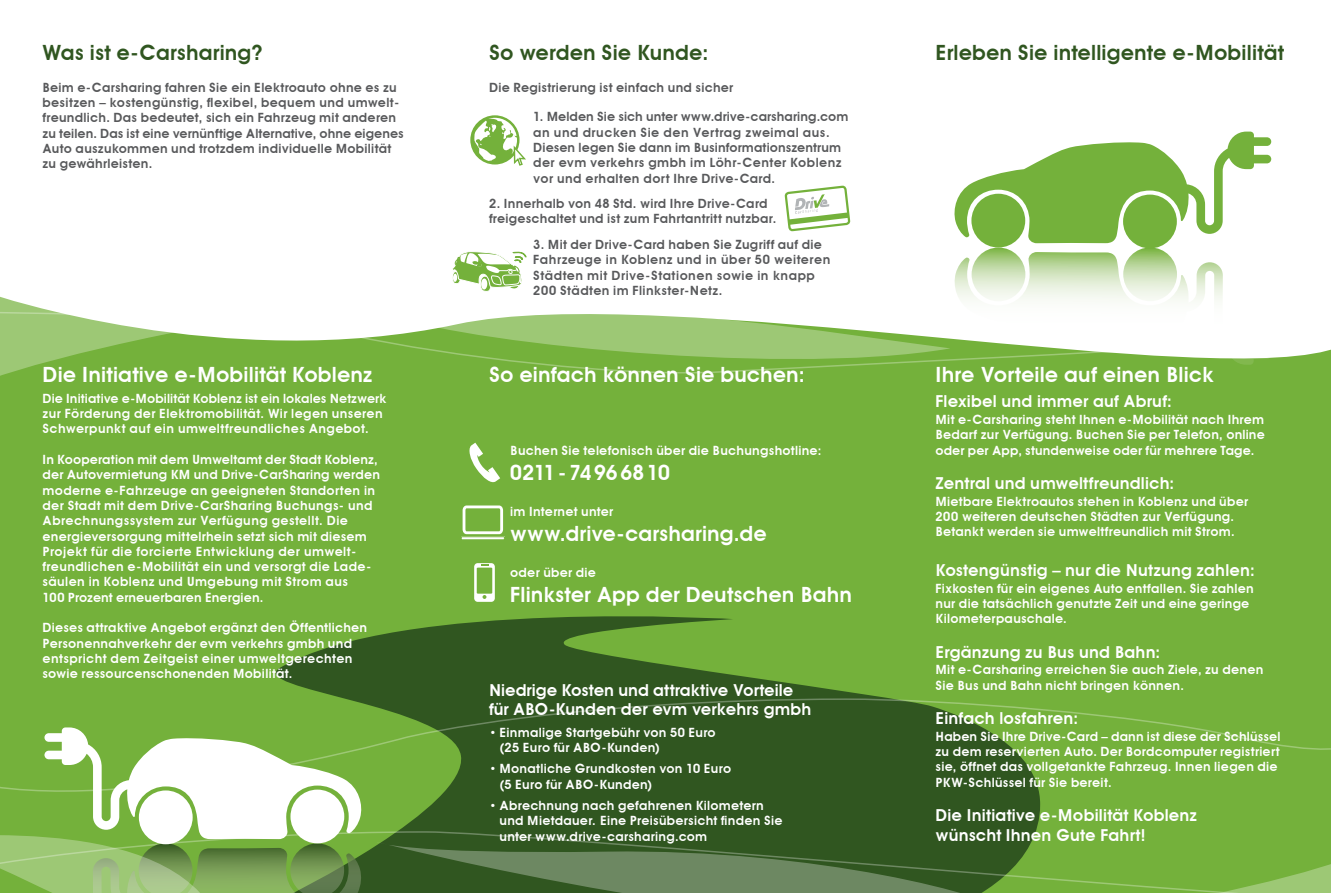
<style>
.page{position:relative;width:1331px;height:893px;background:#fff}
.page>*{position:absolute;margin:0;border:0;box-sizing:border-box;transform-origin:0 0}
.t1{font:600 21px "Avant Garde";letter-spacing:.005em;color:#fff}
.t2{font:600 21px "Avant Garde";letter-spacing:.005em;color:#305620}
.t3{font:600 16.5px/19.8px "Avant Garde";letter-spacing:.01em;color:#fff}
.t4{font:600 12.75px/15.3px "Avant Garde";letter-spacing:.02em;color:#fff}
.t5{font:600 12.75px/15.3px "Avant Garde";letter-spacing:.02em;color:#58595b}
</style>
<div class="page">
<div style="left:0;top:220px;width:1331px;height:673px;background:#74b13b"></div>
<svg style="left:275px;top:616px;width:765px;height:215px;fill:#305620"></svg>
<svg style="left:275px;top:698px;width:1056px;height:95px"></svg>
<svg style="left:364px;top:831px;width:672px;height:62px;background:#355c24"></svg>
<svg style="left:0;top:727px;width:364px;height:166px"></svg>
<svg style="left:377px;top:842px;width:954px;height:51px"></svg>
<div style="left:0;top:131px;width:1331px;height:245px;background:#fff"></div>
<svg style="left:0;top:311px;width:1242px;height:64px"></svg>
<svg style="left:952px;top:132px;width:319px;height:233px"></svg>
<div style="left:489px;top:197px;width:298px;height:26px;background:#fff"></div>
<svg style="left:469px;top:443px;width:31px;height:40px"></svg>
<svg style="left:783px;top:186px;width:71px;height:50px"></svg>
<svg style="left:470px;top:115px;width:58px;height:52px"></svg>
<svg style="left:452px;top:251px;width:75px;height:41px"></svg>
<svg style="left:462px;top:505px;width:42px;height:30px"></svg>
<div style="left:461px;top:536px;width:44px;height:4px;border:1px solid #74b13b"></div>
<div style="left:474px;top:562px;width:21px;height:41px;background:#85bb54;border-radius:4px"></div>
<svg style="left:474px;top:563px;width:21px;height:39px"></svg>
<div style="left:477px;top:568px;width:15px;height:26px;background:#74b13b"></div>
<svg style="left:482px;top:595px;width:4px;height:4px"></svg>
<svg style="left:480px;top:564px;width:8px;height:2px"></svg>
<h1 class="t2" style="left:43px;top:40px;width:222px">Was ist e-Carsharing?</h1>
<h1 class="t2" style="left:489px;top:40px;width:221px">So werden Sie Kunde:</h1>
<p class="t5" style="left:43px;top:80px;width:363px">Beim e-Carsharing fahren Sie ein Elektroauto ohne es zu besitzen – kostengünstig, flexibel, bequem und umwelt&shy;freundlich. Das bedeutet, sich ein Fahrzeug mit anderen zu teilen. Das ist eine vernünftige Alternative, ohne eigenes Auto auszukommen und trotzdem individuelle Mobilität zu gewährleisten.</p>
<h1 class="t1" style="left:43px;top:361px;width:332px">Die Initiative e-Mobilität Koblenz</h1>
<p class="t4" style="left:43px;top:391px;width:345px">Die Initiative e-Mobilität Koblenz ist ein lokales Netzwerk zur Förderung der Elektromobilität. Wir legen unseren<br>Schwerpunkt auf ein umweltfreundliches Angebot.</p>
<p class="t4" style="left:43px;top:452px;width:339px">In Kooperation mit dem Umweltamt der Stadt Koblenz, der Autovermietung KM und Drive-CarSharing werden moderne e-Fahrzeuge an geeigneten Standorten in der Stadt mit dem Drive-CarSharing Buchungs- und Abrechnungssystem zur Verfügung gestellt. Die energieversorgung mittelrhein setzt sich mit diesem Projekt für die forcierte Entwicklung der umwelt&shy;freundlichen e-Mobilität ein und versorgt die Lade&shy;säulen in Koblenz und Umgebung mit Strom aus<br>100 Prozent erneuerbaren Energien.</p>
<p class="t4" style="left:43px;top:620px;width:326px">Dieses attraktive Angebot ergänzt den Öffentlichen Personennahverkehr der evm verkehrs gmbh und entspricht dem Zeitgeist einer umweltgerechten sowie ressourcenschonenden Mobilität.</p>
<p class="t5" style="left:489px;top:79px;width:246px">Die Registrierung ist einfach und sicher</p>
<p class="t5" style="left:533px;top:109px;width:317px">1. Melden Sie sich unter www.drive-carsharing.com an und drucken Sie den Vertrag zweimal aus.<br>Diesen legen Sie dann im Businformationszentrum der evm verkehrs gmbh im Löhr-Center Koblenz vor und erhalten dort Ihre Drive-Card.</p>
<p class="t5" style="left:489px;top:196px;width:289px">2. Innerhalb von 48 Std. wird Ihre Drive-Card freigeschaltet und ist zum Fahrtantritt nutzbar.</p>
<p class="t5" style="left:533px;top:237px;width:299px">3. Mit der Drive-Card haben Sie Zugriff auf die Fahrzeuge in Koblenz und in über 50 weiteren Städten mit Drive-Stationen sowie in knapp 200 Städten im Flinkster-Netz.</p>
<h1 class="t1" style="left:489px;top:361px;width:317px">So einfach können Sie buchen:</h1>
<p class="t4" style="left:510px;top:442px;width:313px">Buchen Sie telefonisch über die Buchungshotline:</p>
<h1 class="t1" style="left:510px;top:460px;width:161px">0211-74966810</h1>
<p class="t4" style="left:510px;top:503px;width:105px">im Internet unter</p>
<h1 class="t1" style="left:510px;top:521px;width:258px">www.drive-carsharing.de</h1>
<p class="t4" style="left:510px;top:564px;width:87px">oder über die</p>
<h1 class="t1" style="left:510px;top:582px;width:343px">Flinkster App der Deutschen Bahn</h1>
<p class="t3" style="left:489px;top:680px;width:324px">Niedrige Kosten und attraktive Vorteile für ABO-Kunden der evm verkehrs gmbh</p>
<p class="t4" style="left:499px;top:725px;width:218px;text-indent:-11px">• Einmalige Startgebühr von 50 Euro (25 Euro für ABO-Kunden)</p>
<p class="t4" style="left:499px;top:761px;width:233px;text-indent:-11px">• Monatliche Grundkosten von 10 Euro (5 Euro für ABO-Kunden)</p>
<p class="t4" style="left:499px;top:798px;width:284px;text-indent:-11px">• Abrechnung nach gefahrenen Kilometern und Mietdauer. Eine Preisübersicht finden Sie unter www.drive-carsharing.com</p>
<h1 class="t2" style="left:935px;top:40px;width:350px">Erleben Sie intelligente e-Mobilität</h1>
<h1 class="t1" style="left:935px;top:361px;width:280px">Ihre Vorteile auf einen Blick</h1>
<p class="t3" style="left:935px;top:392px;width:238px">Flexibel und immer auf Abruf:</p>
<p class="t4" style="left:935px;top:412px;width:331px;text-align:justify">Mit e-Carsharing steht Ihnen e-Mobilität nach Ihrem Bedarf zur Verfügung. Buchen Sie per Telefon, online oder per App, stundenweise oder für mehrere Tage.</p>
<p class="t3" style="left:935px;top:473px;width:240px">Zentral und umweltfreundlich:</p>
<p class="t4" style="left:935px;top:494px;width:314px">Mietbare Elektroautos stehen in Koblenz und über<br>200 weiteren deutschen Städten zur Verfügung.<br>Betankt werden sie umweltfreundlich mit Strom.</p>
<p class="t3" style="left:935px;top:560px;width:321px">Kostengünstig – nur die Nutzung zahlen:</p>
<p class="t4" style="left:935px;top:581px;width:320px">Fixkosten für ein eigenes Auto entfallen. Sie zahlen nur die tatsächlich genutzte Zeit und eine geringe<br>Kilometerpauschale.</p>
<p class="t3" style="left:935px;top:642px;width:226px">Ergänzung zu Bus und Bahn:</p>
<p class="t4" style="left:935px;top:662px;width:329px">Mit e-Carsharing erreichen Sie auch Ziele, zu denen<br>Sie Bus und Bahn nicht bringen können.</p>
<p class="t3" style="left:935px;top:708px;width:144px">Einfach losfahren:</p>
<p class="t4" style="left:935px;top:728px;width:346px">Haben Sie Ihre Drive-Card – dann ist diese der Schlüssel zu dem reservierten Auto. Der Bordcomputer registriert sie, öffnet das vollgetankte Fahrzeug. Innen liegen die PKW-Schlüssel für Sie bereit.</p>
<p class="t3" style="left:935px;top:805px;width:263px">Die Initiative e-Mobilität Koblenz wünscht Ihnen Gute Fahrt!</p>
</div>
